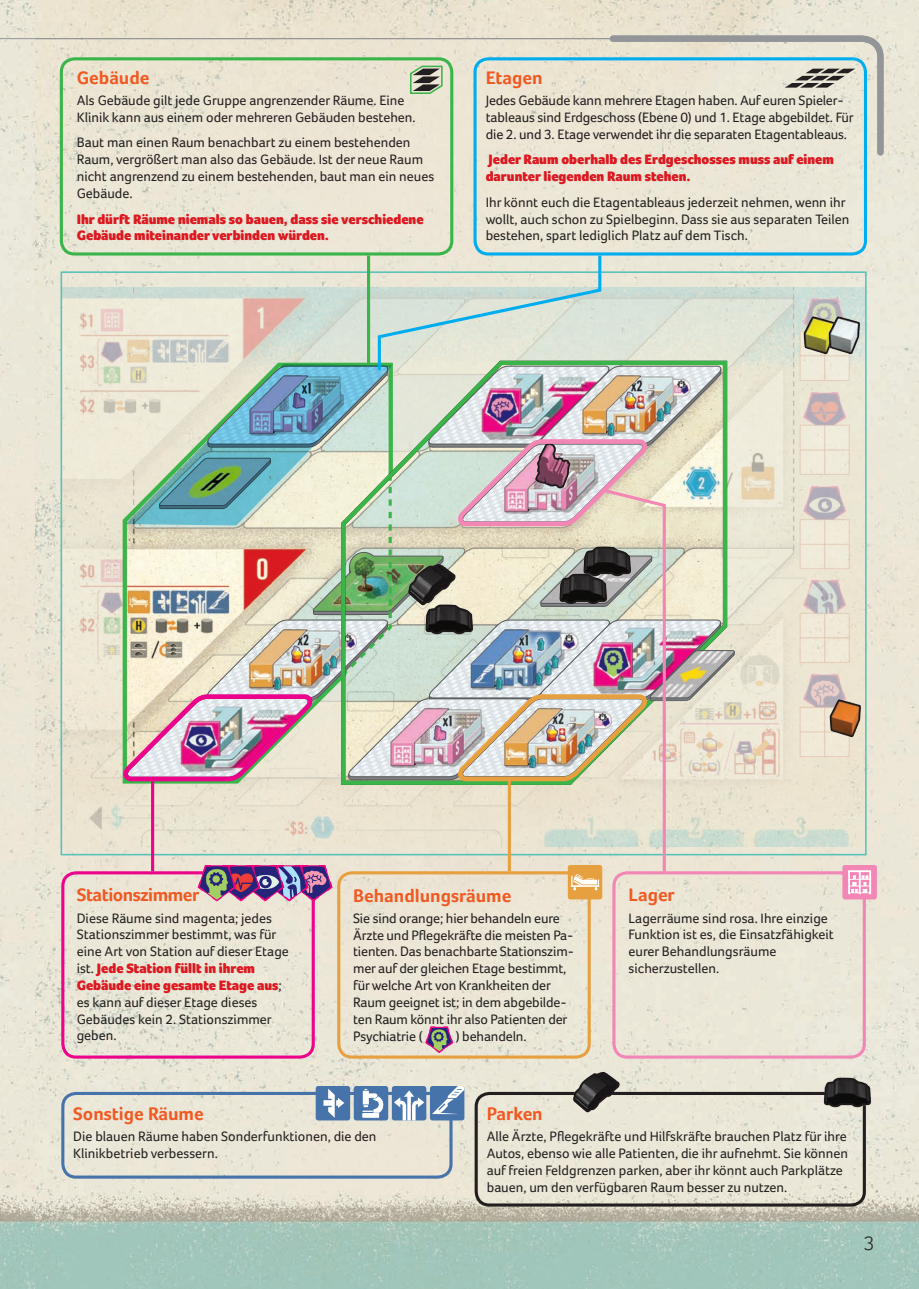
<style>
.page{position:relative;width:919px;height:1289px;background:#fff}
.page>*{position:absolute;margin:0;border:0;box-sizing:border-box;transform-origin:0 0}
.t1{font:300 20.25px "Foco";color:#231f20}
.t2{font:700 18.75px "Foco";color:#f15921}
.t3{font:700 18.75px "Foco";letter-spacing:-.025em;color:#f15921}
.t4{font:14.1px/16.8px "Foco";color:#231f20}
.t5{font:900 14.1px/16.8px "Foco";color:#dc1820}
.s1{font-weight:900;color:#dc1820}
</style>
<div class="page">
<img style="left:0;top:0;width:13px;height:1288px">
<svg style="left:0;top:38px;width:13px;height:115px"></svg>
<img style="left:35px;top:0;width:883px;height:1288px">
<img style="left:13px;top:0;width:22px;height:1288px">
<svg style="left:13px;top:38px;width:593px;height:115px;background:#e9e3d1"></svg>
<img style="left:64px;top:288px;width:799px;height:558px">
<img style="left:823px;top:692px;width:44px;height:48px">
<img style="left:797px;top:310px;width:25px;height:48px">
<img style="left:822px;top:310px;width:44px;height:48px">
<div style="left:60px;top:57px;width:393px;height:198px;border:3px solid #3ab54a;border-radius:13px"></div>
<div style="left:473px;top:57px;width:394px;height:198px;border:3px solid #00aeef;border-radius:13px"></div>
<div style="left:61px;top:871px;width:254px;height:187px;border:3px solid #ed028c;border-radius:13px"></div>
<div style="left:61px;top:1091px;width:391px;height:87px;border:3px solid #4674aa;border-radius:13px"></div>
<div style="left:474px;top:1091px;width:391px;height:115px;border:3px solid #231f20;border-radius:13px"></div>
<div style="left:337px;top:871px;width:253px;height:187px;border:3px solid #e6a040;border-radius:13px"></div>
<div style="left:612px;top:871px;width:253px;height:187px;border:3px solid #f287b6;border-radius:13px"></div>
<svg style="left:425px;top:1026px;width:28px;height:27px"></svg>
<div style="left:842px;top:865px;width:34px;height:34px;background:#f287b6;border-radius:3px"></div>
<svg style="left:848px;top:870px;width:23px;height:24px"></svg>
<div style="left:430px;top:1085px;width:34px;height:35px;background:#4674aa;border-radius:3px"></div>
<svg style="left:432px;top:1085px;width:32px;height:29px"></svg>
<div style="left:392px;top:1085px;width:34px;height:35px;background:#4674aa;border-radius:3px"></div>
<svg style="left:394px;top:1090px;width:30px;height:30px"></svg>
<div style="left:354px;top:1085px;width:34px;height:35px;background:#4674aa;border-radius:3px"></div>
<hr style="left:362px;top:1113px;width:17px;height:4px;background:#fff">
<svg style="left:362px;top:1088px;width:21px;height:24px"></svg>
<div style="left:315px;top:1085px;width:35px;height:35px;background:#4674aa;border-radius:3px"></div>
<svg style="left:323px;top:1089px;width:21px;height:28px"></svg>
<svg style="left:409px;top:64px;width:34px;height:31px"></svg>
<svg style="left:606px;top:32px;width:280px;height:127px;background:#dbdbce"></svg>
<img style="left:820px;top:1075px;width:54px;height:50px">
<img style="left:567px;top:1065px;width:54px;height:50px">
<img style="left:119px;top:252px;width:615px;height:649px">
<hr style="left:367px;top:255px;width:3px;height:109px;background:#3ab54a">
<h2 class="t2" style="left:77px;top:66px;width:74px">Gebäude</h2>
<p class="t4" style="left:77px;top:92px;width:340px">Als Gebäude gilt jede Gruppe angrenzender Räume. Eine<br>Klinik kann aus einem oder mehreren Gebäuden bestehen.</p>
<p class="t4" style="left:77px;top:134px;width:359px">Baut man einen Raum benachbart zu einem bestehenden Raum, vergrößert man also das Gebäude. Ist der neue Raum nicht angrenzend zu einem bestehenden, baut man ein neues Gebäude.</p>
<p class="t5" style="left:77px;top:210px;width:348px">Ihr dürft Räume niemals so bauen, dass sie verschiedene<br>Gebäude miteinander verbinden würden.</p>
<h2 class="t2" style="left:485px;top:66px;width:58px">Etagen</h2>
<p class="t4" style="left:485px;top:92px;width:369px">Jedes Gebäude kann mehrere Etagen haben. Auf euren Spieler&shy;tableaus sind Erdgeschoss (Ebene 0) und 1. Etage abgebildet. Für die 2. und 3. Etage verwendet ihr die separaten Etagentableaus.</p>
<p class="t5" style="left:485px;top:151px;width:350px">Jeder Raum oberhalb des Erdgeschosses muss auf einem darunter liegenden Raum stehen.</p>
<p class="t4" style="left:485px;top:193px;width:365px">Ihr könnt euch die Etagentableaus jederzeit nehmen, wenn ihr wollt, auch schon zu Spielbeginn. Dass sie aus separaten Teilen bestehen, spart lediglich Platz auf dem Tisch.</p>
<h2 class="t3" style="left:77px;top:883px;width:124px">Stationszimmer</h2>
<p class="t4" style="left:77px;top:909px;width:213px">Diese Räume sind magenta; jedes<br>Stationszimmer bestimmt, was für eine Art von Station auf dieser Etage ist. <span class="s1">Jede Station füllt in ihrem<br>Gebäude eine gesamte Etage aus</span>; es kann auf dieser Etage dieses<br>Gebäudes kein 2. Stationszimmer geben.</p>
<h2 class="t2" style="left:353px;top:884px;width:160px">Behandlungsräume</h2>
<p class="t4" style="left:353px;top:909px;width:222px">Sie sind orange; hier behandeln eure Ärzte und Pflegekräfte die meisten Pa&shy;tienten. Das benachbarte Stationszim&shy;mer auf der gleichen Etage bestimmt, für welche Art von Krankheiten der Raum geeignet ist; in dem abgebilde&shy;ten Raum könnt ihr also Patienten der Psychiatrie (</p>
<p class="t4" style="left:456px;top:1027px;width:72px">) behandeln.</p>
<h2 class="t2" style="left:628px;top:883px;width:48px">Lager</h2>
<p class="t4" style="left:628px;top:909px;width:207px">Lagerräume sind rosa. Ihre einzige<br>Funktion ist es, die Einsatzfähigkeit eurer Behandlungsräume sicherzustellen.</p>
<h2 class="t2" style="left:73px;top:1102px;width:132px">Sonstige Räume</h2>
<p class="t4" style="left:73px;top:1127px;width:305px">Die blauen Räume haben Sonderfunktionen, die den<br>Klinikbetrieb verbessern.</p>
<h2 class="t2" style="left:486px;top:1102px;width:57px">Parken</h2>
<p class="t4" style="left:486px;top:1127px;width:362px">Alle Ärzte, Pflegekräfte und Hilfskräfte brauchen Platz für ihre Autos, ebenso wie alle Patienten, die ihr aufnehmt. Sie können auf freien Feldgrenzen parken, aber ihr könnt auch Parkplätze bauen, um den verfügbaren Raum besser zu nutzen.</p>
<h1 class="t1" style="left:863px;top:1231px;width:12px">3</h1>
</div>
